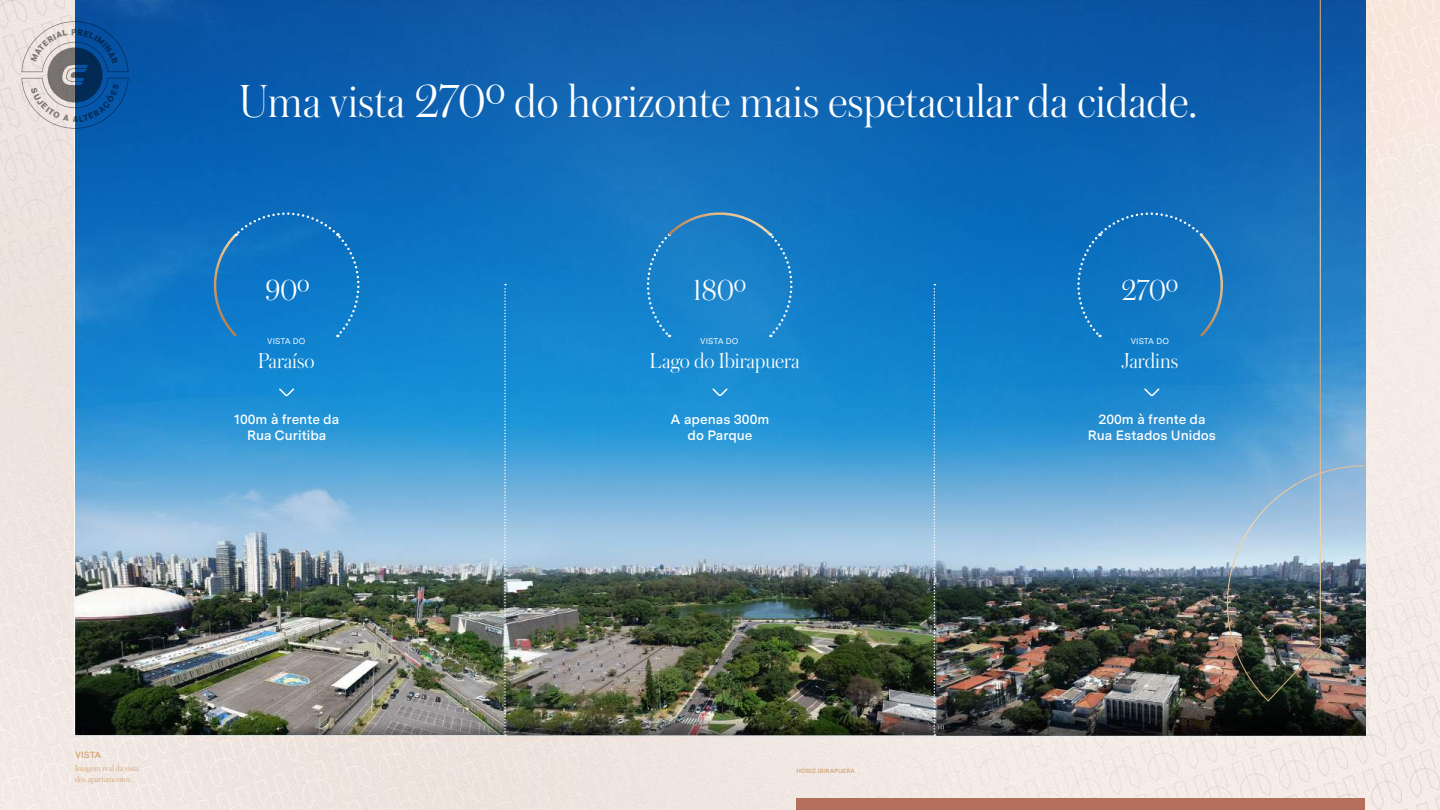
<style>
.page{position:relative;width:1440px;height:810px;background:#fff}
.page>*{position:absolute;margin:0;border:0;box-sizing:border-box;transform-origin:0 0}
.t1{font:300 48.75px "Austin";color:#fff}
.t2{font:300 30.45px "Austin";color:#fff}
.t3{font:300 22.58px "Austin";color:#fff}
.t4{font:600 13.5px/15.9px "Messina Sans";color:#fff;text-align:center}
.t5{font:300 9px/10.9px "Austin";color:#d0a170}
.t6{font:600 9px "Messina Sans";letter-spacing:.005em;color:#d0a170}
.t7{font:8.25px "Messina Sans";letter-spacing:.01em;color:#fff}
.t8{font:600 6px "Messina Sans";letter-spacing:.01em;color:#d0a170}
</style>
<div class="page">
<img style="left:0;top:0;width:1440px;height:810px">
<img style="left:75px;top:0;width:1290px;height:810px">
<svg style="left:642px;top:207px;width:156px;height:131px"></svg>
<img style="left:1226px;top:0;width:140px;height:703px">
<div style="left:797px;top:799px;width:568px;height:11px;background:#b36f5b"></div>
<svg style="left:208px;top:207px;width:157px;height:132px"></svg>
<svg style="left:1072px;top:207px;width:157px;height:132px"></svg>
<svg style="left:504px;top:284px;width:2px;height:452px"></svg>
<svg style="left:934px;top:284px;width:1px;height:452px"></svg>
<svg style="left:278px;top:387px;width:18px;height:11px"></svg>
<svg style="left:711px;top:387px;width:18px;height:11px"></svg>
<svg style="left:1143px;top:387px;width:18px;height:11px"></svg>
<svg style="left:21px;top:21px;width:108px;height:108px"></svg>
<h1 class="t1" style="left:239px;top:69px;width:960px">Uma vista 270º do horizonte mais espetacular da cidade.</h1>
<h2 class="t2" style="left:265px;top:270px;width:46px">90º</h2>
<p class="t7" style="left:267px;top:335px;width:40px">VISTA DO</p>
<h3 class="t3" style="left:258px;top:346px;width:58px">Paraíso</h3>
<h2 class="t2" style="left:693px;top:270px;width:55px">180º</h2>
<p class="t7" style="left:700px;top:335px;width:40px">VISTA DO</p>
<h3 class="t3" style="left:650px;top:346px;width:151px">Lago do Ibirapuera</h3>
<h2 class="t2" style="left:1121px;top:270px;width:58px">270º</h2>
<p class="t7" style="left:1131px;top:335px;width:40px">VISTA DO</p>
<h3 class="t3" style="left:1121px;top:346px;width:58px">Jardins</h3>
<p class="t4" style="left:234px;top:411px;width:107px">100m à frente da<br>Rua Curitiba</p>
<p class="t4" style="left:671px;top:411px;width:100px">A apenas 300m do Parque</p>
<p class="t4" style="left:1088px;top:411px;width:130px">200m à frente da<br>Rua Estados Unidos</p>
<p class="t6" style="left:75px;top:748px;width:28px">VISTA</p>
<p class="t5" style="left:75px;top:762px;width:65px">Imagem real da vista dos apartamentos.</p>
<p class="t8" style="left:797px;top:767px;width:60px">HÓRIZ IBIRAPUERA</p>
</div>
